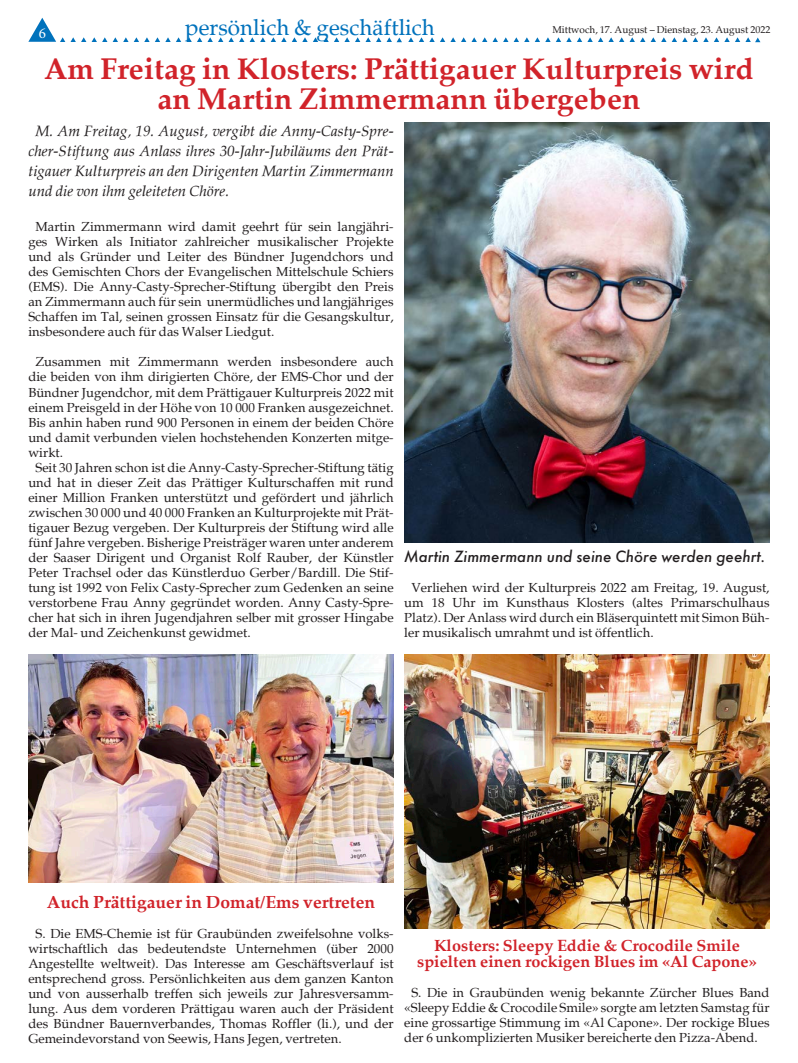
<style>
.page{position:relative;width:798px;height:1063px;background:#fff}
.page>*{position:absolute;margin:0;border:0;box-sizing:border-box;transform-origin:0 0}
.Lauftext{font:700 30px/30px "Palatia";color:#d1232a;text-align:center}
.Seitenrubrik{font:22.5px "Palatia";color:#0072bc}
.Lauftext-2{font:700 17.5px "Palatia";color:#d1232a}
.Lauftext-3{font:700 16.25px "Palatia";color:#d1232a}
.Lauftext-4{font:italic 15px/20px "Palatia";color:#231f20;text-align:justify}
.Lauftext-5{font:italic 500 15px "Futura";color:#231f20}
.t1{font:15px "Minion Pro";color:#fff}
.Lauftext-6{font:13.12px/15px "Palatia";color:#231f20;text-align:justify}
.t2{font:10px "Palatia";color:#231f20}
</style>
<div class="page">
<svg style="left:113px;top:37px;width:15px;height:5px"></svg>
<svg style="left:134px;top:37px;width:15px;height:5px"></svg>
<svg style="left:155px;top:37px;width:152px;height:5px"></svg>
<svg style="left:313px;top:37px;width:15px;height:5px"></svg>
<svg style="left:334px;top:37px;width:15px;height:5px"></svg>
<svg style="left:28px;top:18px;width:79px;height:24px"></svg>
<svg style="left:355px;top:37px;width:47px;height:5px"></svg>
<svg style="left:408px;top:37px;width:47px;height:5px"></svg>
<svg style="left:461px;top:37px;width:15px;height:5px"></svg>
<svg style="left:482px;top:37px;width:15px;height:5px"></svg>
<svg style="left:503px;top:37px;width:152px;height:5px"></svg>
<svg style="left:661px;top:37px;width:15px;height:5px"></svg>
<svg style="left:682px;top:37px;width:15px;height:5px"></svg>
<svg style="left:703px;top:37px;width:57px;height:5px"></svg>
<img style="left:404px;top:122px;width:365px;height:420px">
<img style="left:28px;top:655px;width:365px;height:227px">
<img style="left:404px;top:655px;width:365px;height:273px">
<p class="t1" style="left:39px;top:23px;width:9px">6</p>
<p class="Seitenrubrik" style="left:185px;top:14px;width:251px">persönlich &amp; geschäftlich</p>
<p class="t2" style="left:552px;top:23px;width:219px">Mittwoch, 17. August – Dienstag, 23. August 2022</p>
<p class="Lauftext" style="left:44px;top:54px;width:710px">Am Freitag in Klosters: Prättigauer Kulturpreis wird an Martin Zimmermann übergeben</p>
<p class="Lauftext-4" style="left:28px;top:121px;width:366px;text-indent:7px">M. Am Freitag, 19. August, vergibt die Anny-Casty-Spre&shy;cher-Stiftung aus Anlass ihres 30-Jahr-Jubiläums den Prät&shy;tigauer Kulturpreis an den Dirigenten Martin Zimmermann und die von ihm geleiteten Chöre.</p>
<p class="Lauftext-6" style="left:28px;top:220px;width:366px;text-indent:7px">Martin Zimmermann wird damit geehrt für sein langjähri&shy;ges Wirken als Initiator zahlreicher musikalischer Projekte und als Gründer und Leiter des Bündner Jugendchors und des Gemischten Chors der Evangelischen Mittelschule Schiers (EMS). Die Anny-Casty-Sprecher-Stiftung übergibt den Preis an Zimmermann auch für sein unermüdliches und langjähriges Schaffen im Tal, seinen grossen Einsatz für die Gesangskultur, insbesondere auch für das Walser Liedgut.</p>
<p class="Lauftext-6" style="left:28px;top:355px;width:366px;text-indent:7px">Zusammen mit Zimmermann werden insbesondere auch die beiden von ihm dirigierten Chöre, der EMS-Chor und der Bündner Jugendchor, mit dem Prättigauer Kulturpreis 2022 mit einem Preisgeld in der Höhe von 10 000 Franken ausgezeichnet.<br>Bis anhin haben rund 900 Personen in einem der beiden Chöre und damit verbunden vielen hochstehenden Konzerten mitge&shy;wirkt.</p>
<p class="Lauftext-6" style="left:28px;top:460px;width:367px;text-indent:7px">Seit 30 Jahren schon ist die Anny-Casty-Sprecher-Stiftung tätig und hat in dieser Zeit das Prättiger Kulturschaffen mit rund einer Million Franken unterstützt und gefördert und jährlich zwischen 30 000 und 40 000 Franken an Kulturprojekte mit Prät&shy;tigauer Bezug vergeben. Der Kulturpreis der Stiftung wird alle fünf Jahre vergeben. Bisherige Preisträger waren unter anderem der Saaser Dirigent und Organist Rolf Rauber, der Künstler Peter Trachsel oder das Künstlerduo Gerber/Bardill. Die Stif&shy;tung ist 1992 von Felix Casty-Sprecher zum Gedenken an seine verstorbene Frau Anny gegründet worden. Anny Casty-Spre&shy;cher hat sich in ihren Jugendjahren selber mit grosser Hingabe der Mal- und Zeichenkunst gewidmet.</p>
<p class="Lauftext-5" style="left:404px;top:546px;width:362px">Martin Zimmermann und seine Chöre werden geehrt.</p>
<p class="Lauftext-6" style="left:404px;top:580px;width:366px;text-indent:7px">Verliehen wird der Kulturpreis 2022 am Freitag, 19. August, um 18 Uhr im Kunsthaus Klosters (altes Primarschulhaus Platz). Der Anlass wird durch ein Bläserquintett mit Simon Büh&shy;ler musikalisch umrahmt und ist öffentlich.</p>
<p class="Lauftext-2" style="left:47px;top:891px;width:330px">Auch Prättigauer in Domat/Ems vertreten</p>
<p class="Lauftext-6" style="left:28px;top:926px;width:366px;text-indent:7px">S. Die EMS-Chemie ist für Graubünden zweifelsohne volks&shy;wirtschaftlich das bedeutendste Unternehmen (über 2000<br>Angestellte weltweit). Das Interesse am Geschäftsverlauf ist entsprechend gross. Persönlichkeiten aus dem ganzen Kanton und von ausserhalb treffen sich jeweils zur Jahresversamm&shy;lung. Aus dem vorderen Prättigau waren auch der Präsident des Bündner Bauernverbandes, Thomas Roffler (li.), und der Gemeindevorstand von Seewis, Hans Jegen, vertreten.</p>
<p class="Lauftext-3" style="left:434px;top:935px;width:307px">Klosters: Sleepy Eddie &amp; Crocodile Smile</p>
<p class="Lauftext-3" style="left:417px;top:952px;width:341px">spielten einen rockigen Blues im «Al Capone»</p>
<p class="Lauftext-6" style="left:404px;top:985px;width:366px;text-indent:7px">S. Die in Graubünden wenig bekannte Zürcher Blues Band «Sleepy Eddie &amp; Crocodile Smile» sorgte am letzten Samstag für eine grossartige Stimmung im «Al Capone». Der rockige Blues der 6 unkomplizierten Musiker bereicherte den Pizza-Abend.</p>
</div>
